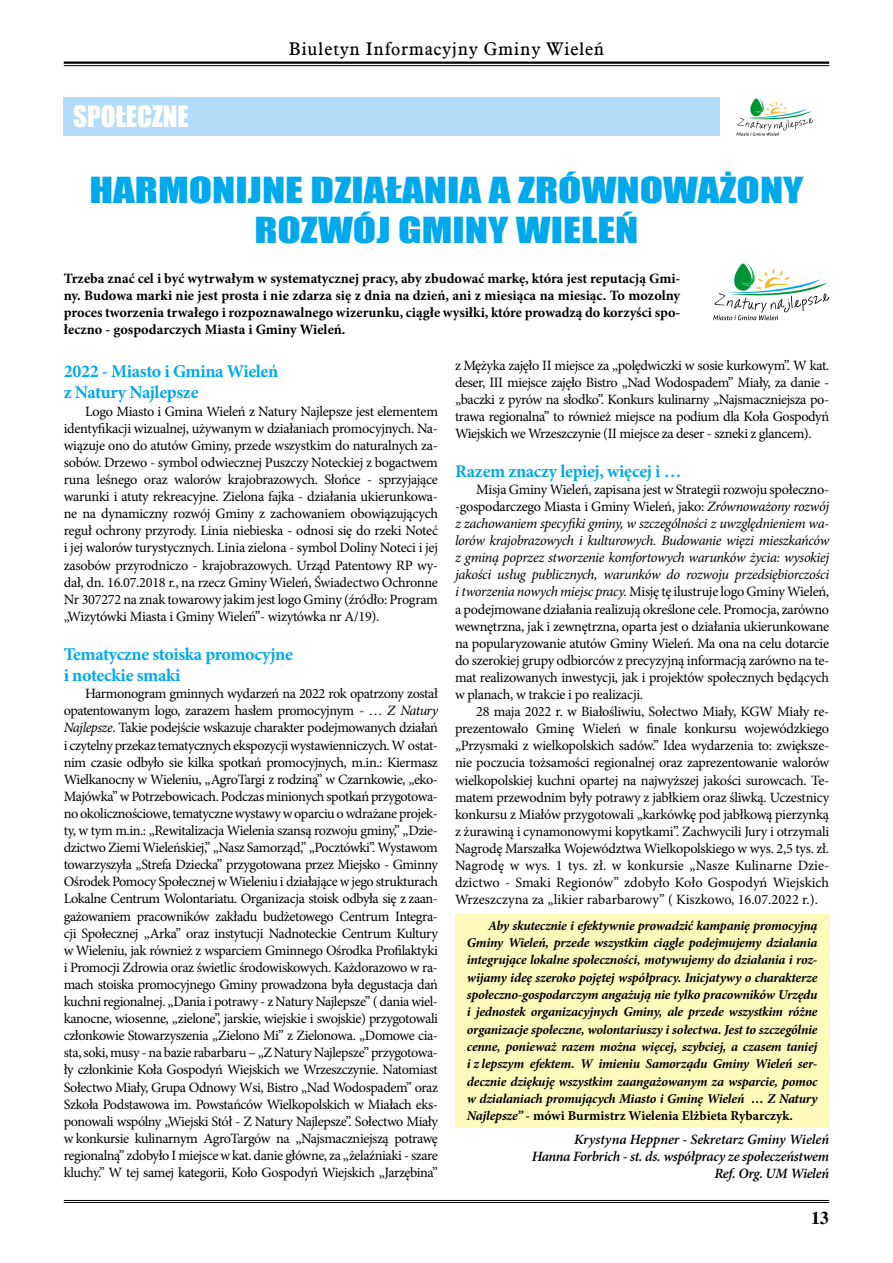
<style>
.page{position:relative;width:893px;height:1263px;background:#fff}
.page>*{position:absolute;margin:0;border:0;box-sizing:border-box;transform-origin:0 0}
.t1{font:33px "Impact";color:#00a8ec;scale:1.3 1}
.t2{font:27px "Impact";color:#fff}
.t3{font:700 18px/21.6px "Minion Pro";letter-spacing:-.02em;color:#00a8ec}
.t4{font:18px "Aldine 721 EU";letter-spacing:.04em;color:#000}
.t5{font:700 18px "Dutch 801 EU";color:#000}
.t6{font:14.25px/17.1px "Minion Pro";letter-spacing:-.025em;color:#000;text-align:justify}
.t7{font:700 14.25px/17.1px "Minion Pro";color:#000;text-align:justify}
.t8{font:italic 600 14.25px/17.1px "Minion Pro";letter-spacing:-.015em;color:#000;text-align:right}
.t9{font:italic 700 13.5px/17.2px "Minion Pro";letter-spacing:-.02em;color:#000;text-align:justify}
.s1{font-style:italic}
.s2{font-style:normal}
</style>
<div class="page">
<hr style="left:64px;top:1200px;width:765px;height:1px;background:#000">
<hr style="left:64px;top:1202px;width:765px;height:1px;background:#000">
<hr style="left:64px;top:62px;width:765px;height:2px;background:#000">
<hr style="left:64px;top:65px;width:765px;height:1px;background:#000">
<div style="left:64px;top:98px;width:656px;height:38px;background:#b2dcf7"></div>
<svg style="left:736px;top:98px;width:77px;height:38px"></svg>
<svg style="left:713px;top:263px;width:116px;height:57px"></svg>
<div style="left:455px;top:914px;width:374px;height:214px;background:#fffabc"></div>
<h2 class="t2" style="left:73px;top:95px;width:117px">SPOŁECZNE</h2>
<p class="t4" style="left:289px;top:38px;width:317px">Biuletyn Informacyjny Gminy Wieleń</p>
<h1 class="t1" style="left:89px;top:165px;width:19px">HARMONI</h1>
<h1 class="t1" style="left:248px;top:165px;width:64px">JNE DZIAŁANIA</h1>
<h1 class="t1" style="left:489px;top:165px;width:43px">AZRÓWNOWA</h1>
<h1 class="t1" style="left:720px;top:165px;width:31px">ŻONY</h1>
<h1 class="t1" style="left:254px;top:204px;width:20px">ROZWÓ</h1>
<h1 class="t1" style="left:376px;top:204px;width:53px">J GMINY</h1>
<h1 class="t1" style="left:516px;top:204px;width:40px">WIELE</h1>
<h1 class="t1" style="left:615px;top:204px;width:19px">Ń</h1>
<p class="t7" style="left:64px;top:269px;width:618px">Trzeba znać cel i być wytrwałym w systematycznej pracy, aby zbudować markę, która jest reputacją Gmi&shy;ny. Budowa marki nie jest prosta i nie zdarza się z dnia na dzień, ani z miesiąca na miesiąc. To mozolny proces tworzenia trwałego i rozpoznawalnego wizerunku, ciągłe wysiłki, które prowadzą do korzyści spo&shy;łeczno - gospodarczych Miasta i Gminy Wieleń.</p>
<p class="t6" style="left:455px;top:357px;width:376px">z Mężyka zajęło II miejsce za „polędwiczki w sosie kurkowym”. W kat. deser, III miejsce zajęło Bistro „Nad Wodospadem” Miały, za danie - „baczki z pyrów na słodko”. Konkurs kulinarny „Najsmaczniejsza po&shy;trawa regionalna” to również miejsce na podium dla Koła Gospodyń Wiejskich we Wrzeszczynie (II miejsce za deser - szneki z glancem).</p>
<p class="t3" style="left:455px;top:460px;width:228px">Razem znaczy lepiej, więcej i …</p>
<p class="t6" style="left:455px;top:481px;width:376px;text-indent:21px">Misja Gminy Wieleń, zapisana jest w Strategii rozwoju społeczno--gospodarczego Miasta i Gminy Wieleń, jako: <span class="s1">Zrównoważony rozwój z zachowaniem specyfiki gminy, w szczególności z uwzględnieniem wa&shy;lorów krajobrazowych i kulturowych. Budowanie więzi mieszkańców z gminą poprzez stworzenie komfortowych warunków życia: wysokiej jakości usług publicznych, warunków do rozwoju przedsiębiorczości i tworzenia nowych miejsc pracy.</span> Misję tę ilustruje logo Gminy Wieleń, a podejmowane działania realizują określone cele. Promocja, zarówno wewnętrzna, jak i zewnętrzna, oparta jest o działania ukierunkowane na popularyzowanie atutów Gminy Wieleń. Ma ona na celu dotarcie do szerokiej grupy odbiorców z precyzyjną informacją zarówno na te&shy;mat realizowanych inwestycji, jak i projektów społecznych będących w planach, w trakcie i po realizacji.</p>
<p class="t6" style="left:455px;top:703px;width:376px;text-indent:21px">28 maja 2022 r. w Białośliwiu, Sołectwo Miały, KGW Miały re&shy;prezentowało Gminę Wieleń w finale konkursu wojewódzkiego „Przysmaki z wielkopolskich sadów.” Idea wydarzenia to: zwiększe&shy;nie poczucia tożsamości regionalnej oraz zaprezentowanie walorów wielkopolskiej kuchni opartej na najwyższej jakości surowcach. Te&shy;matem przewodnim były potrawy z jabłkiem oraz śliwką. Uczestnicy konkursu z Miałów przygotowali „karkówkę pod jabłkową pierzynką z żurawiną i cynamonowymi kopytkami”. Zachwycili Jury i otrzymali Nagrodę Marszałka Województwa Wielkopolskiego w wys. 2,5 tys. zł.<br>Nagrodę w wys. 1 tys. zł. w konkursie „Nasze Kulinarne Dzie&shy;dzictwo - Smaki Regionów” zdobyło Koło Gospodyń Wiejskich Wrzeszczyna za „likier rabarbarowy” ( Kiszkowo, 16.07.2022 r.).</p>
<p class="t3" style="left:64px;top:360px;width:216px">2022 - Miasto i Gmina Wieleń z Natury Najlepsze</p>
<p class="t6" style="left:64px;top:403px;width:376px;text-indent:21px">Logo Miasto i Gmina Wieleń z Natury Najlepsze jest elementem identyfikacji wizualnej, używanym w działaniach promocyjnych. Na&shy;wiązuje ono do atutów Gminy, przede wszystkim do naturalnych za&shy;sobów. Drzewo - symbol odwiecznej Puszczy Noteckiej z bogactwem runa leśnego oraz walorów krajobrazowych. Słońce - sprzyjające warunki i atuty rekreacyjne. Zielona fajka - działania ukierunkowa&shy;ne na dynamiczny rozwój Gminy z zachowaniem obowiązujących reguł ochrony przyrody. Linia niebieska - odnosi się do rzeki Noteć i jej walorów turystycznych. Linia zielona - symbol Doliny Noteci i jej zasobów przyrodniczo - krajobrazowych. Urząd Patentowy RP wy&shy;dał, dn. 16.07.2018 r., na rzecz Gminy Wieleń, Świadectwo Ochronne Nr 307272 na znak towarowy jakim jest logo Gminy (źródło: Program „Wizytówki Miasta i Gminy Wieleń”- wizytówka nr A/19).</p>
<p class="t3" style="left:64px;top:643px;width:231px">Tematyczne stoiska promocyjne i noteckie smaki</p>
<p class="t6" style="left:64px;top:685px;width:376px;text-indent:21px">Harmonogram gminnych wydarzeń na 2022 rok opatrzony został opatentowanym logo, zarazem hasłem promocyjnym - … <span class="s1">Z Natury Najlepsze</span>. Takie podejście wskazuje charakter podejmowanych działań i czytelny przekaz tematycznych ekspozycji wystawienniczych. W ostat&shy;nim czasie odbyło sie kilka spotkań promocyjnych, m.in.: Kiermasz Wielkanocny w Wieleniu, „AgroTargi z rodziną” w Czarnkowie, „eko-Majówka” w Potrzebowicach. Podczas minionych spotkań przygotowa&shy;no okolicznościowe, tematyczne wystawy w oparciu o wdrażane projek&shy;ty, w tym m.in.: „Rewitalizacja Wielenia szansą rozwoju gminy,” „Dzie&shy;dzictwo Ziemi Wieleńskiej,” „Nasz Samorząd,” „Pocztówki”. Wystawom towarzyszyła „Strefa Dziecka” przygotowana przez Miejsko - Gminny Ośrodek Pomocy Społecznej w Wieleniu i działające w jego strukturach Lokalne Centrum Wolontariatu. Organizacja stoisk odbyła się z zaan&shy;gażowaniem pracowników zakładu budżetowego Centrum Integra&shy;cji Społecznej „Arka” oraz instytucji Nadnoteckie Centrum Kultury w Wieleniu, jak również z wsparciem Gminnego Ośrodka Profilaktyki i Promocji Zdrowia oraz świetlic środowiskowych. Każdorazowo w ra&shy;mach stoiska promocyjnego Gminy prowadzona była degustacja dań kuchni regionalnej. „Dania i potrawy - z Natury Najlepsze” ( dania wiel&shy;kanocne, wiosenne, „zielone”, jarskie, wiejskie i swojskie) przygotowali członkowie Stowarzyszenia „Zielono Mi” z Zielonowa. „Domowe cia&shy;sta, soki, musy - na bazie rabarbaru – „Z Natury Najlepsze” przygotowa&shy;ły członkinie Koła Gospodyń Wiejskich we Wrzeszczynie. Natomiast Sołectwo Miały, Grupa Odnowy Wsi, Bistro „Nad Wodospadem” oraz Szkoła Podstawowa im. Powstańców Wielkopolskich w Miałach eks&shy;ponowali wspólny „Wiejski Stół - Z Natury Najlepsze”. Sołectwo Miały w konkursie kulinarnym AgroTargów na „Najsmaczniejszą potrawę regionalną” zdobyło I miejsce w kat. danie główne, za „żelaźniaki - szare kluchy.” W tej samej kategorii, Koło Gospodyń Wiejskich „Jarzębina”</p>
<p class="t9" style="left:467px;top:916px;width:352px;text-indent:21px">Aby skutecznie i efektywnie prowadzić kampanię promocyjną Gminy Wieleń, przede wszystkim ciągle podejmujemy działania integrujące lokalne społeczności, motywujemy do działania i roz&shy;wijamy ideę szeroko pojętej współpracy. Inicjatywy o charakterze społeczno-gospodarczym angażują nie tylko pracowników Urzędu i jednostek organizacyjnych Gminy, ale przede wszystkim różne organizacje społeczne, wolontariuszy i sołectwa. Jest to szczególnie cenne, ponieważ razem można więcej, szybciej, a czasem taniej i z lepszym efektem. W imieniu Samorządu Gminy Wieleń ser&shy;decznie dziękuję wszystkim zaangażowanym za wsparcie, pomoc w działaniach promujących Miasto i Gminę Wieleń … Z Natury Najlepsze” <span class="s2">- mówi Burmistrz Wielenia Elżbieta Rybarczyk.</span></p>
<p class="t8" style="left:532px;top:1130px;width:299px">Krystyna Heppner - Sekretarz Gminy Wieleń<br>Hanna Forbrich - st. ds. współpracy ze społeczeństwem<br>Ref. Org. UM Wieleń</p>
<p class="t5" style="left:811px;top:1207px;width:19px">13</p>
</div>
